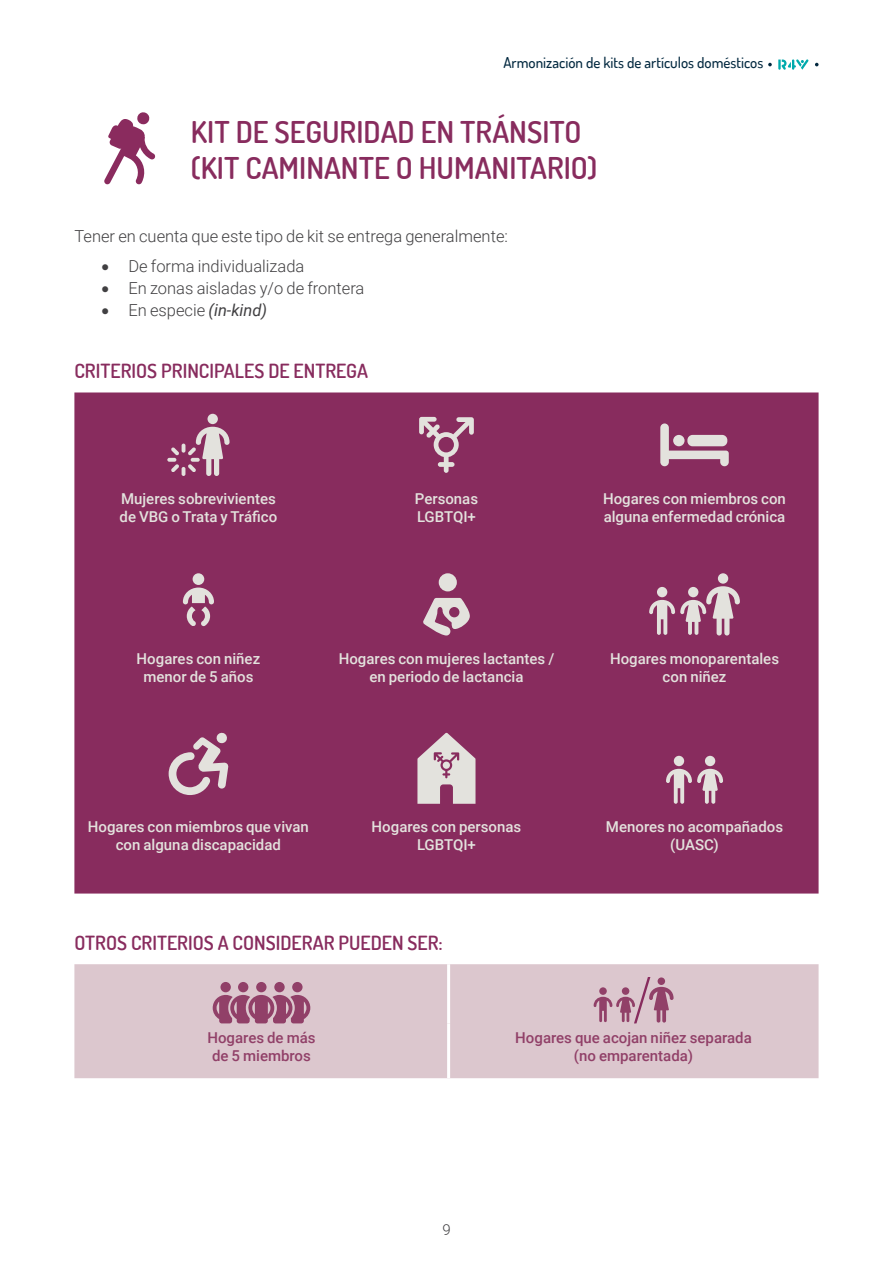
<style>
.page{position:relative;width:893px;height:1263px;background:#fff}
.page>*{position:absolute;margin:0;border:0;box-sizing:border-box;transform-origin:0 0}
.t1{font:300 66.3px "Gill Sans Nova";color:#882c5e}
.t2{font:600 30px/36px "Dosis";color:#882c5e}
.t3{font:600 19.5px "Dosis";color:#882c5e}
.t4{font:300 16.5px "Roboto";color:#414042}
.t5{font:500 15px/18px "Roboto";color:#e3e2dd;text-align:center}
.t6{font:500 15px/18px "Roboto";color:#914068;text-align:center}
.t7{font:500 15px "Dosis";color:#02283f}
.t8{font:300 15px "Roboto";color:#414042}
.s1{font-weight:400;font-style:italic}
</style>
<div class="page">
<svg style="left:778px;top:59px;width:31px;height:11px"></svg>
<svg style="left:815px;top:63px;width:4px;height:3px"></svg>
<svg style="left:768px;top:63px;width:4px;height:3px"></svg>
<svg style="left:104px;top:112px;width:52px;height:72px"></svg>
<div style="left:74px;top:392px;width:745px;height:501px;background:#882c5e"></div>
<div style="left:208px;top:414px;width:10px;height:10px;background:#e3e2dd;border-radius:50%"></div>
<svg style="left:167px;top:427px;width:63px;height:49px;background:#a86d8b"></svg>
<svg style="left:419px;top:417px;width:55px;height:56px;background:#a36284"></svg>
<svg style="left:660px;top:423px;width:69px;height:43px;background:#b4849b"></svg>
<div style="left:193px;top:573px;width:11px;height:12px;background:#e3e2dd;border-radius:50%"></div>
<svg style="left:183px;top:587px;width:31px;height:39px"></svg>
<svg style="left:423px;top:598px;width:47px;height:37px;background:#bb92a5"></svg>
<div style="left:439px;top:573px;width:18px;height:18px;background:#e3e2dd;border-radius:50%"></div>
<svg style="left:649px;top:586px;width:91px;height:49px;background:#ae7893"></svg>
<div style="left:718px;top:573px;width:10px;height:11px;background:#e3e2dd;border-radius:50%"></div>
<svg style="left:169px;top:732px;width:59px;height:63px;background:#ab728f"></svg>
<svg style="left:417px;top:733px;width:58px;height:71px;background:#c8acb7"></svg>
<div style="left:674px;top:756px;width:10px;height:10px;background:#e3e2dd;border-radius:50%"></div>
<svg style="left:666px;top:769px;width:57px;height:35px;background:#af7b95"></svg>
<div style="left:705px;top:756px;width:10px;height:10px;background:#e3e2dd;border-radius:50%"></div>
<div style="left:74px;top:964px;width:745px;height:114px;background:#dcc7ce"></div>
<hr style="left:447px;top:964px;width:3px;height:59px;background:#fff">
<hr style="left:447px;top:1023px;width:3px;height:55px;background:#fff">
<div style="left:238px;top:982px;width:10px;height:10px;background:#914068;border-radius:50%"></div>
<div style="left:220px;top:982px;width:11px;height:10px;background:#914068;border-radius:50%"></div>
<div style="left:274px;top:982px;width:11px;height:10px;background:#914068;border-radius:50%"></div>
<div style="left:292px;top:982px;width:11px;height:10px;background:#914068;border-radius:50%"></div>
<div style="left:256px;top:982px;width:11px;height:10px;background:#914068;border-radius:50%"></div>
<svg style="left:213px;top:995px;width:97px;height:28px;background:#a36181"></svg>
<div style="left:599px;top:987px;width:8px;height:8px;background:#914068;border-radius:50%"></div>
<svg style="left:594px;top:997px;width:41px;height:25px"></svg>
<div style="left:622px;top:987px;width:7px;height:8px;background:#914068;border-radius:50%"></div>
<svg style="left:649px;top:987px;width:25px;height:35px"></svg>
<div style="left:658px;top:977px;width:7px;height:8px;background:#914068;border-radius:50%"></div>
<svg style="left:92px;top:550px;width:710px;height:2px"></svg>
<svg style="left:92px;top:715px;width:710px;height:2px"></svg>
<p class="t7" style="left:503px;top:52px;width:261px">Armonización de kits de artículos domésticos</p>
<h2 class="t2" style="left:191px;top:113px;width:408px">KIT DE SEGURIDAD EN TRÁNSITO (KIT CAMINANTE O HUMANITARIO)</h2>
<p class="t4" style="left:74px;top:225px;width:435px">Tener en cuenta que este tipo de kit se entrega generalmente:</p>
<p class="t4" style="left:101px;top:255px;width:205px">• De forma individualizada</p>
<p class="t4" style="left:101px;top:277px;width:265px">• En zonas aisladas y/o de frontera</p>
<p class="t4" style="left:101px;top:298px;width:167px">• En especie <span class="s1">(in-kind)</span></p>
<h3 class="t3" style="left:74px;top:358px;width:295px">CRITERIOS PRINCIPALES DE ENTREGA</h3>
<p class="t5" style="left:120px;top:489px;width:159px;text-align:left">Mujeres sobrevivientes de VBG o Trata y Tráfico</p>
<p class="t5" style="left:415px;top:489px;width:65px;text-align:left">Personas<br>LGBTQI+</p>
<p class="t5" style="left:603px;top:489px;width:184px;text-align:left">Hogares con miembros con alguna enfermedad crónica</p>
<p class="t5" style="left:137px;top:649px;width:125px">Hogares con niñez menor de 5 años</p>
<p class="t5" style="left:339px;top:649px;width:217px">Hogares con mujeres lactantes / en periodo de lactancia</p>
<p class="t5" style="left:610px;top:649px;width:171px">Hogares monoparentales con niñez</p>
<p class="t5" style="left:88px;top:817px;width:223px">Hogares con miembros que vivan con alguna discapacidad</p>
<p class="t5" style="left:372px;top:817px;width:151px">Hogares con personas<br>LGBTQI+</p>
<p class="t5" style="left:606px;top:817px;width:179px">Menores no acompañados (UASC)</p>
<h3 class="t3" style="left:74px;top:930px;width:370px">OTROS CRITERIOS A CONSIDERAR PUEDEN SER:</h3>
<h1 class="t1" style="left:634px;top:960px;width:19px">/</h1>
<p class="t6" style="left:207px;top:1028px;width:110px">Hogares de más de 5 miembros</p>
<p class="t6" style="left:515px;top:1028px;width:238px">Hogares que acojan niñez separada (no emparentada)</p>
<p class="t8" style="left:442px;top:1219px;width:10px">9</p>
</div>
